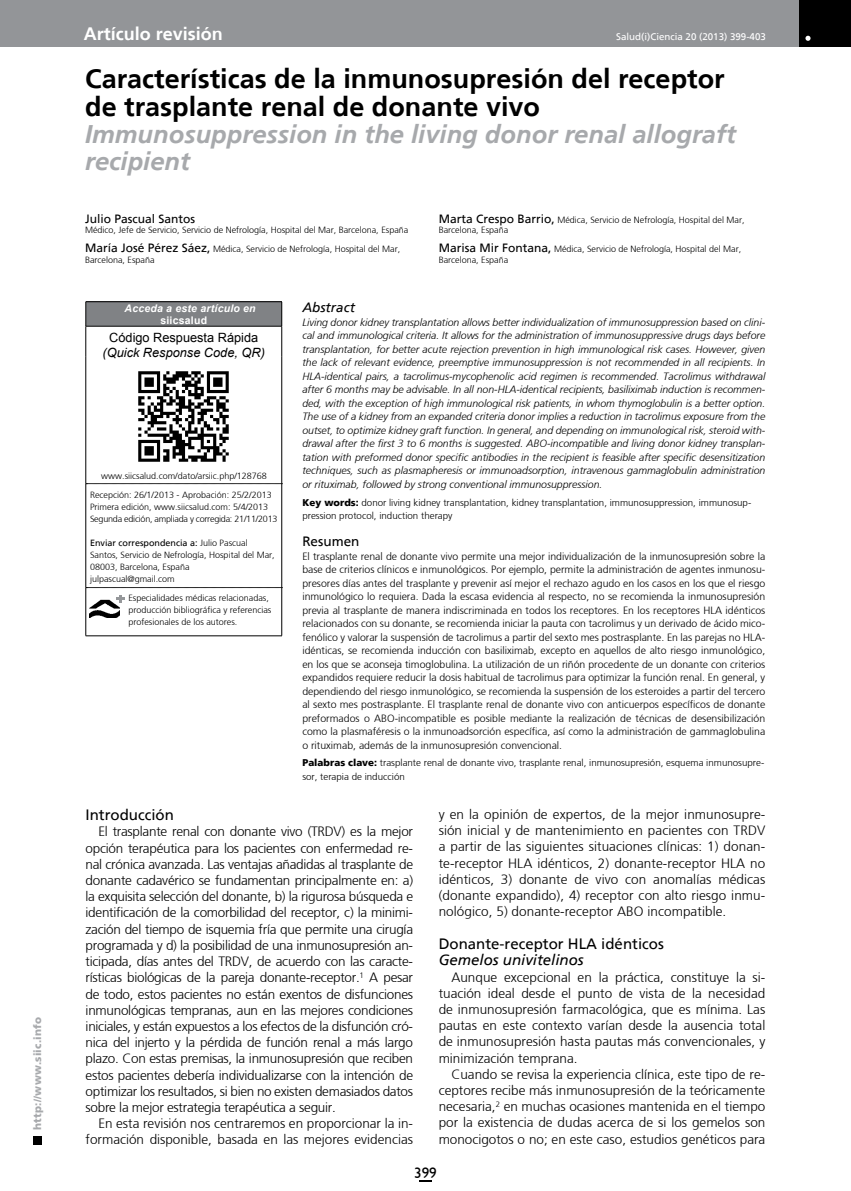
<style>
.page{position:relative;width:851px;height:1191px;background:#fff}
.page>*{position:absolute;margin:0;border:0;box-sizing:border-box;transform-origin:0 0}
.t1{font:700 27px/28.5px "Frutiger";color:#000}
.t2{font:italic 700 25.5px/27px "Frutiger";color:#a7a9ac}
.t3{font:700 18px "Frutiger";color:#fff}
.t4{font:15px "Frutiger";color:#000}
.t5{font:italic 15px "Frutiger";color:#000}
.t6{font:15px "Humanist 521 BT";color:#000}
.t7{font:300 13.5px/16.2px "Frutiger";color:#000;text-align:justify}
.t8{font:italic 13.5px "Frutiger";color:#000}
.t9{font:13.5px "Frutiger";color:#000}
.t10{font:italic 12.75px "Arial";color:#000}
.t11{font:12.75px "Arial";color:#000}
.t12{font:12px "Frutiger";color:#000}
.t13{font:300 10.5px/13.5px "Frutiger";color:#000;text-align:justify}
.t14{font:italic 300 10.5px/13.5px "Frutiger";color:#000;text-align:justify}
.t15{font:italic 700 10.5px "Arial";letter-spacing:.02em;color:#fff}
.t16{font:900 10.5px "Frutiger";letter-spacing:.015em;color:#a7a9ac}
.t17{font:700 10.5px "Arial";letter-spacing:.02em;color:#fff}
.t18{font:300 9.75px/13.5px "Frutiger";color:#000}
.t19{font:9.75px "Frutiger";color:#fff}
.t20{font:300 9px/12px "Frutiger";color:#000}
.s1{font-weight:400;font-size:12px}
.s2{font-weight:400}
.s3{font-weight:900}
</style>
<div class="page">
<div style="left:33px;top:1135px;width:9px;height:9px;background:#000"></div>
<div style="left:0;top:0;width:850px;height:47px;background:#939598"></div>
<div style="left:799px;top:0;width:51px;height:47px;background:#000"></div>
<svg style="left:805px;top:36px;width:5px;height:5px"></svg>
<svg style="left:419px;top:1180px;width:12px;height:1px"></svg>
<div style="left:86px;top:302px;width:196px;height:24px;background:#808285"></div>
<hr style="left:86px;top:326px;width:196px;height:1px;background:#000">
<hr style="left:281px;top:326px;width:1px;height:31px;background:#000">
<svg style="left:86px;top:483px;width:195px;height:1px"></svg>
<svg style="left:86px;top:587px;width:195px;height:1px"></svg>
<hr style="left:86px;top:301px;width:196px;height:1px;background:#000">
<svg style="left:85px;top:302px;width:1px;height:24px"></svg>
<svg style="left:281px;top:302px;width:1px;height:24px"></svg>
<hr style="left:85px;top:326px;width:1px;height:31px;background:#000">
<hr style="left:85px;top:357px;width:1px;height:127px;background:#000">
<hr style="left:281px;top:357px;width:1px;height:127px;background:#000">
<hr style="left:85px;top:484px;width:1px;height:103px;background:#000">
<hr style="left:281px;top:484px;width:1px;height:103px;background:#000">
<hr style="left:85px;top:587px;width:1px;height:48px;background:#000">
<hr style="left:281px;top:587px;width:1px;height:48px;background:#000">
<hr style="left:86px;top:635px;width:196px;height:1px;background:#000">
<img style="left:138px;top:371px;width:91px;height:91px">
<img style="left:90px;top:610px;width:30px;height:8px">
<img style="left:90px;top:600px;width:30px;height:8px">
<svg style="left:116px;top:595px;width:8px;height:7px"></svg>
<p class="t16" style="left:31px;top:1129px;width:114px;rotate:-90deg">http://www.siic.info</p>
<h3 class="t3" style="left:84px;top:23px;width:141px">Artículo revisión</h3>
<p class="t19" style="left:616px;top:31px;width:151px">Salud(i)Ciencia 20 (2013) 399-403</p>
<h1 class="t1" style="left:85px;top:64px;width:641px">Características de la inmunosupresión del receptor de trasplante renal de donante vivo</h1>
<h2 class="t2" style="left:85px;top:121px;width:652px">Immunosuppression in the living donor renal allograft recipient</h2>
<p class="t12" style="left:85px;top:211px;width:112px">Julio Pascual Santos</p>
<p class="t20" style="left:85px;top:220px;width:325px;line-height:19px">Médico, Jefe de Servicio, Servicio de Nefrología, Hospital del Mar, Barcelona, España<br><span class="s1">María José Pérez Sáez,</span> Médica, Servicio de Nefrología, Hospital del Mar,</p>
<p class="t20" style="left:85px;top:253px;width:71px">Barcelona, España</p>
<p class="t20" style="left:438px;top:214px;width:307px;line-height:10.5px"><span class="s1">Marta Crespo Barrio,</span> Médica, Servicio de Nefrología, Hospital del Mar,<br>Barcelona, España</p>
<p class="t20" style="left:438px;top:244px;width:304px;line-height:10.5px"><span class="s1">Marisa Mir Fontana,</span> Médica, Servicio de Nefrología, Hospital del Mar,<br>Barcelona, España</p>
<p class="t15" style="left:124px;top:301px;width:133px">Acceda a este artículo en</p>
<p class="t17" style="left:160px;top:313px;width:48px">siicsalud</p>
<p class="t11" style="left:109px;top:329px;width:150px">Código Respuesta Rápida</p>
<p class="t10" style="left:103px;top:344px;width:164px">(Quick Response Code, QR)</p>
<p class="t20" style="left:101px;top:470px;width:167px">www.siicsalud.com/dato/arsiic.php/128768</p>
<p class="t20" style="left:90px;top:488px;width:189px">Recepción: 26/1/2013 - Aprobación: 25/2/2013<br>Primera edición, www.siicsalud.com: 5/4/2013<br>Segunda edición, ampliada y corregida: 21/11/2013</p>
<p class="t20" style="left:90px;top:536px;width:186px"><span class="s2">Enviar correspondencia a:</span> Julio Pascual Santos, Servicio de Nefrología, Hospital del Mar, 08003, Barcelona, España julpascual@gmail.com</p>
<p class="t20" style="left:128px;top:592px;width:145px">Especialidades médicas relacionadas, producción bibliográfica y referencias profesionales de los autores.</p>
<p class="t8" style="left:302px;top:300px;width:54px">Abstract</p>
<p class="t14" style="left:302px;top:315px;width:464px">Living donor kidney transplantation allows better individualization of immunosuppression based on clini&shy;cal and immunological criteria. It allows for the administration of immunosuppressive drugs days before transplantation, for better acute rejection prevention in high immunological risk cases. However, given the lack of relevant evidence, preemptive immunosuppression is not recommended in all recipients. In HLA-identical pairs, a tacrolimus-mycophenolic acid regimen is recommended. Tacrolimus withdrawal after 6 months may be advisable. In all non-HLA-identical recipients, basiliximab induction is recommen&shy;ded, with the exception of high immunological risk patients, in whom thymoglobulin is a better option.<br>The use of a kidney from an expanded criteria donor implies a reduction in tacrolimus exposure from the outset, to optimize kidney graft function. In general, and depending on immunological risk, steroid with&shy;drawal after the first 3 to 6 months is suggested. ABO-incompatible and living donor kidney transplan&shy;tation with preformed donor specific antibodies in the recipient is feasible after specific desensitization techniques, such as plasmapheresis or immunoadsorption, intravenous gammaglobulin administration or rituximab, followed by strong conventional immunosuppression.</p>
<p class="t18" style="left:302px;top:495px;width:450px"><span class="s3">Key words:</span> donor living kidney transplantation, kidney transplantation, immunosuppression, immunosup&shy;pression protocol, induction therapy</p>
<p class="t9" style="left:302px;top:533px;width:59px">Resumen</p>
<p class="t13" style="left:302px;top:549px;width:464px">El trasplante renal de donante vivo permite una mejor individualización de la inmunosupresión sobre la base de criterios clínicos e inmunológicos. Por ejemplo, permite la administración de agentes inmunosu&shy;presores días antes del trasplante y prevenir así mejor el rechazo agudo en los casos en los que el riesgo inmunológico lo requiera. Dada la escasa evidencia al respecto, no se recomienda la inmunosupresión previa al trasplante de manera indiscriminada en todos los receptores. En los receptores HLA idénticos relacionados con su donante, se recomienda iniciar la pauta con tacrolimus y un derivado de ácido mico&shy;fenólico y valorar la suspensión de tacrolimus a partir del sexto mes postrasplante. En las parejas no HLA&shy;idénticas, se recomienda inducción con basiliximab, excepto en aquellos de alto riesgo inmunológico, en los que se aconseja timoglobulina. La utilización de un riñón procedente de un donante con criterios expandidos requiere reducir la dosis habitual de tacrolimus para optimizar la función renal. En general, y dependiendo del riesgo inmunológico, se recomienda la suspensión de los esteroides a partir del tercero al sexto mes postrasplante. El trasplante renal de donante vivo con anticuerpos específicos de donante preformados o ABO-incompatible es posible mediante la realización de técnicas de desensibilización como la plasmaféresis o la inmunoadsorción específica, así como la administración de gammaglobulina o rituximab, además de la inmunosupresión convencional.</p>
<p class="t18" style="left:302px;top:756px;width:463px"><span class="s3">Palabras clave:</span> trasplante renal de donante vivo, trasplante renal, inmunosupresión, esquema inmunosupre&shy;sor, terapia de inducción</p>
<p class="t4" style="left:86px;top:806px;width:90px">Introducción</p>
<p class="t7" style="left:86px;top:823px;width:329px;text-indent:13px">El trasplante renal con donante vivo (TRDV) es la mejor opción terapéutica para los pacientes con enfermedad re&shy;nal crónica avanzada. Las ventajas añadidas al trasplante de donante cadavérico se fundamentan principalmente en: a) la exquisita selección del donante, b) la rigurosa búsqueda e identificación de la comorbilidad del receptor, c) la minimi&shy;zación del tiempo de isquemia fría que permite una cirugía programada y d) la posibilidad de una inmunosupresión an&shy;ticipada, días antes del TRDV, de acuerdo con las caracte&shy;rísticas biológicas de la pareja donante-receptor.<sup>1</sup> A pesar de todo, estos pacientes no están exentos de disfunciones inmunológicas tempranas, aun en las mejores condiciones iniciales, y están expuestos a los efectos de la disfunción cró&shy;nica del injerto y la pérdida de función renal a más largo plazo. Con estas premisas, la inmunosupresión que reciben estos pacientes debería individualizarse con la intención de optimizar los resultados, si bien no existen demasiados datos sobre la mejor estrategia terapéutica a seguir.</p>
<p class="t7" style="left:86px;top:1115px;width:329px;text-align:right">En esta revisión nos centraremos en proporcionar la in&shy;formación disponible, basada en las mejores evidencias</p>
<p class="t7" style="left:438px;top:806px;width:328px">y en la opinión de expertos, de la mejor inmunosupre&shy;sión inicial y de mantenimiento en pacientes con TRDV a partir de las siguientes situaciones clínicas: 1) donan&shy;te-receptor HLA idénticos, 2) donante-receptor HLA no idénticos, 3) donante de vivo con anomalías médicas (donante expandido), 4) receptor con alto riesgo inmu&shy;nológico, 5) donante-receptor ABO incompatible.</p>
<p class="t4" style="left:438px;top:934px;width:227px">Donante-receptor HLA idénticos</p>
<p class="t5" style="left:438px;top:951px;width:147px">Gemelos univitelinos</p>
<p class="t7" style="left:438px;top:968px;width:328px;text-indent:13px">Aunque excepcional en la práctica, constituye la si&shy;tuación ideal desde el punto de vista de la necesidad de inmunosupresión farmacológica, que es mínima. Las pautas en este contexto varían desde la ausencia total de inmunosupresión hasta pautas más convencionales, y minimización temprana.</p>
<p class="t7" style="left:438px;top:1066px;width:328px;text-indent:13px">Cuando se revisa la experiencia clínica, este tipo de re&shy;ceptores recibe más inmunosupresión de la teóricamente necesaria,<sup>2</sup> en muchas ocasiones mantenida en el tiempo por la existencia de dudas acerca de si los gemelos son monocigotos o no; en este caso, estudios genéticos para</p>
<p class="t6" style="left:414px;top:1163px;width:24px">399</p>
</div>
